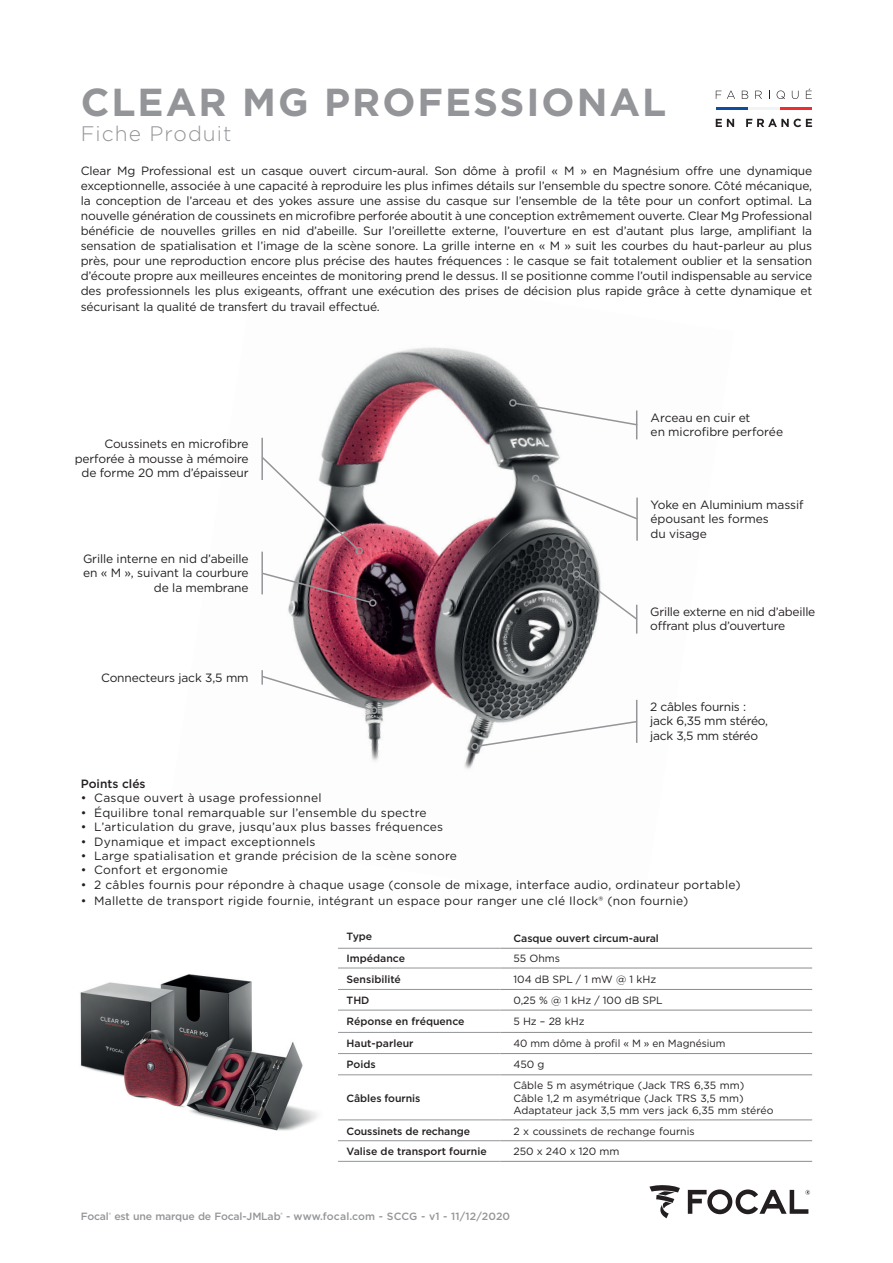
<style>
.page{position:relative;width:893px;height:1263px;background:#fff}
.page>*{position:absolute;margin:0;border:0;box-sizing:border-box;transform-origin:0 0}
.TITRE{font:700 39px "Gotham";letter-spacing:.05em;color:#939598}
.Sous-titre{font:300 21px "Gotham";letter-spacing:.05em;color:#939598}
.Chapô{font:12px/15px "Gotham";letter-spacing:-.01em;color:#231f20;text-align:justify}
.Puces_Points_Clés{font:12px "Gotham";letter-spacing:.02em;color:#231f20}
.Légende_page_1_gauch{font:12px/14.4px "Gotham";letter-spacing:-.01em;color:#231f20;text-align:right}
.Légende_page_1_droit{font:12px/14.4px "Gotham";letter-spacing:-.02em;color:#231f20}
.Chapô-2{font:12px "Gotham";letter-spacing:.02em;color:#231f20}
.Titre_Points_Clés{font:500 12px "Gotham";color:#231f20}
.Normal_e{font:10.5px "Gotham";color:#231f20}
.t1{font:500 10.5px "Gotham";color:#231f20}
.Normal_e-2{font:500 10.5px "Gotham";letter-spacing:-.015em;color:#939598}
</style>
<div class="page">
<img style="left:261px;top:347px;width:377px;height:422px">
<div style="left:572px;top:570px;width:8px;height:8px;border:2px solid #939598;border-radius:3px"></div>
<svg style="left:577px;top:574px;width:61px;height:60px"></svg>
<svg style="left:476px;top:720px;width:162px;height:28px"></svg>
<div style="left:471px;top:742px;width:8px;height:9px;border:2px solid #939598;border-radius:3px"></div>
<hr style="left:636px;top:700px;width:1px;height:43px;background:#939598">
<div style="left:509px;top:399px;width:8px;height:8px;border:2px solid #939598;border-radius:3px"></div>
<svg style="left:514px;top:402px;width:124px;height:37px"></svg>
<svg style="left:649px;top:1185px;width:31px;height:33px"></svg>
<svg style="left:688px;top:1189px;width:122px;height:25px"></svg>
<img style="left:80px;top:974px;width:238px;height:157px">
<svg style="left:536px;top:478px;width:102px;height:43px"></svg>
<div style="left:532px;top:475px;width:7px;height:7px;border:2px solid #939598;border-radius:50%"></div>
<hr style="left:636px;top:498px;width:2px;height:43px;background:#939598">
<hr style="left:261px;top:438px;width:2px;height:42px;background:#939598">
<svg style="left:261px;top:455px;width:98px;height:96px"></svg>
<div style="left:355px;top:547px;width:8px;height:7px;border:2px solid #939598;border-radius:50%"></div>
<hr style="left:261px;top:552px;width:2px;height:42px;background:#939598">
<svg style="left:261px;top:571px;width:111px;height:33px"></svg>
<div style="left:369px;top:599px;width:8px;height:8px;border:2px solid #939598;border-radius:50%"></div>
<svg style="left:261px;top:670px;width:112px;height:41px"></svg>
<div style="left:370px;top:707px;width:8px;height:7px;border:2px solid #939598;border-radius:50%"></div>
<hr style="left:716px;top:108px;width:32px;height:2px;background:#0d4da1">
<hr style="left:780px;top:108px;width:32px;height:2px;background:#ee2d31">
<hr style="left:748px;top:108px;width:32px;height:2px;background:#f2f3f4">
<svg style="left:716px;top:91px;width:5px;height:8px"></svg>
<svg style="left:727px;top:91px;width:8px;height:8px"></svg>
<svg style="left:742px;top:91px;width:6px;height:8px"></svg>
<svg style="left:755px;top:91px;width:7px;height:8px"></svg>
<svg style="left:777px;top:91px;width:8px;height:8px"></svg>
<svg style="left:792px;top:91px;width:6px;height:8px"></svg>
<svg style="left:806px;top:89px;width:6px;height:10px"></svg>
<svg style="left:716px;top:119px;width:18px;height:8px"></svg>
<svg style="left:746px;top:119px;width:66px;height:8px"></svg>
<svg style="left:338px;top:947px;width:474px;height:214px"></svg>
<hr style="left:338px;top:948px;width:163px;height:1px;background:#939598">
<hr style="left:338px;top:968px;width:163px;height:1px;background:#939598">
<hr style="left:338px;top:989px;width:163px;height:1px;background:#939598">
<hr style="left:338px;top:1010px;width:163px;height:1px;background:#939598">
<hr style="left:338px;top:1032px;width:163px;height:1px;background:#939598">
<hr style="left:338px;top:1053px;width:163px;height:1px;background:#939598">
<hr style="left:338px;top:1074px;width:163px;height:1px;background:#939598">
<hr style="left:338px;top:1120px;width:163px;height:1px;background:#939598">
<hr style="left:338px;top:1140px;width:163px;height:1px;background:#939598">
<hr style="left:338px;top:1161px;width:163px;height:1px;background:#939598">
<hr style="left:501px;top:948px;width:311px;height:1px;background:#8b8c8e">
<hr style="left:501px;top:968px;width:311px;height:1px;background:#8b8c8e">
<hr style="left:501px;top:989px;width:311px;height:1px;background:#8b8c8e">
<hr style="left:501px;top:1010px;width:311px;height:1px;background:#8b8c8e">
<hr style="left:501px;top:1032px;width:311px;height:1px;background:#8b8c8e">
<hr style="left:501px;top:1053px;width:311px;height:1px;background:#8b8c8e">
<hr style="left:501px;top:1074px;width:311px;height:1px;background:#8b8c8e">
<hr style="left:501px;top:1120px;width:311px;height:1px;background:#8b8c8e">
<hr style="left:501px;top:1140px;width:311px;height:1px;background:#8b8c8e">
<hr style="left:501px;top:1161px;width:311px;height:1px;background:#8b8c8e">
<p class="TITRE" style="left:81px;top:77px;width:587px">CLEAR MG PROFESSIONAL</p>
<p class="Sous-titre" style="left:81px;top:121px;width:152px">Fiche Produit</p>
<p class="Chapô" style="left:81px;top:163px;width:733px">Clear Mg Professional est un casque ouvert circum-aural. Son dôme à profil « M » en Magnésium offre une dynamique exceptionnelle, associée à une capacité à reproduire les plus infimes détails sur l’ensemble du spectre sonore. Côté mécanique, la conception de l’arceau et des yokes assure une assise du casque sur l’ensemble de la tête pour un confort optimal. La nouvelle génération de coussinets en microfibre perforée aboutit à une conception extrêmement ouverte. Clear Mg Professional bénéficie de nouvelles grilles en nid d’abeille. Sur l’oreillette externe, l’ouverture en est d’autant plus large, amplifiant la sensation de spatialisation et l’image de la scène sonore. La grille interne en « M » suit les courbes du haut-parleur au plus près, pour une reproduction encore plus précise des hautes fréquences : le casque se fait totalement oublier et la sensation d’écoute propre aux meilleures enceintes de monitoring prend le dessus. Il se positionne comme l’outil indispensable au service des professionnels les plus exigeants, offrant une exécution des prises de décision plus rapide grâce à cette dynamique et</p>
<p class="Chapô" style="left:81px;top:299px;width:301px">sécurisant la qualité de transfert du travail effectué.</p>
<p class="Légende_page_1_gauch" style="left:75px;top:437px;width:175px">Coussinets en microfibre perforée à mousse à mémoire</p>
<p class="Légende_page_1_gauch" style="left:81px;top:465px;width:169px">de forme 20 mm d’épaisseur</p>
<p class="Légende_page_1_gauch" style="left:83px;top:551px;width:167px;text-align:left">Grille interne en nid d’abeille en « M », suivant la courbure</p>
<p class="Légende_page_1_gauch" style="left:154px;top:580px;width:96px">de la membrane</p>
<p class="Légende_page_1_gauch" style="left:101px;top:670px;width:149px">Connecteurs jack 3,5 mm</p>
<p class="Légende_page_1_gauch" style="left:651px;top:410px;width:101px">Arceau en cuir et</p>
<p class="Légende_page_1_gauch" style="left:651px;top:424px;width:134px">en microfibre perforée</p>
<p class="Légende_page_1_droit" style="left:651px;top:497px;width:154px">Yoke en Aluminium massif épousant les formes</p>
<p class="Légende_page_1_droit" style="left:651px;top:526px;width:58px">du visage</p>
<p class="Légende_page_1_droit" style="left:650px;top:604px;width:167px">Grille externe en nid d’abeille offrant plus d’ouverture</p>
<p class="Légende_page_1_droit" style="left:650px;top:699px;width:97px">2 câbles fournis :</p>
<p class="Légende_page_1_droit" style="left:650px;top:714px;width:119px">jack 6,35 mm stéréo,</p>
<p class="Légende_page_1_droit" style="left:650px;top:728px;width:109px">jack 3,5 mm stéréo</p>
<p class="Titre_Points_Clés" style="left:81px;top:776px;width:66px">Points clés</p>
<p class="Chapô-2" style="left:81px;top:790px;width:242px">• Casque ouvert à usage professionnel</p>
<p class="Puces_Points_Clés" style="left:81px;top:805px;width:347px">• Équilibre tonal remarquable sur l’ensemble du spectre</p>
<p class="Puces_Points_Clés" style="left:81px;top:819px;width:364px">• L’articulation du grave, jusqu’aux plus basses fréquences</p>
<p class="Puces_Points_Clés" style="left:81px;top:834px;width:236px">• Dynamique et impact exceptionnels</p>
<p class="Puces_Points_Clés" style="left:81px;top:848px;width:378px">• Large spatialisation et grande précision de la scène sonore</p>
<p class="Puces_Points_Clés" style="left:81px;top:862px;width:149px">• Confort et ergonomie</p>
<p class="Puces_Points_Clés" style="left:81px;top:877px;width:661px">• 2 câbles fournis pour répondre à chaque usage (console de mixage, interface audio, ordinateur portable)</p>
<p class="Puces_Points_Clés" style="left:81px;top:893px;width:609px">• Mallette de transport rigide fournie, intégrant un espace pour ranger une clé Ilock® (non fournie)</p>
<p class="t1" style="left:347px;top:929px;width:27px">Type</p>
<p class="t1" style="left:513px;top:931px;width:147px">Casque ouvert circum-aural</p>
<p class="t1" style="left:347px;top:952px;width:60px">Impédance</p>
<p class="Normal_e" style="left:513px;top:952px;width:48px">55 Ohms</p>
<p class="t1" style="left:347px;top:972px;width:56px">Sensibilité</p>
<p class="Normal_e" style="left:513px;top:972px;width:144px">104 dB SPL / 1 mW @ 1 kHz</p>
<p class="t1" style="left:347px;top:993px;width:24px">THD</p>
<p class="Normal_e" style="left:513px;top:993px;width:151px">0,25 % @ 1 kHz / 100 dB SPL</p>
<p class="t1" style="left:347px;top:1015px;width:120px">Réponse en fréquence</p>
<p class="Normal_e" style="left:513px;top:1015px;width:73px">5 Hz – 28 kHz</p>
<p class="t1" style="left:347px;top:1036px;width:68px">Haut-parleur</p>
<p class="Normal_e" style="left:513px;top:1037px;width:214px">40 mm dôme à profil « M » en Magnésium</p>
<p class="t1" style="left:347px;top:1058px;width:31px">Poids</p>
<p class="Normal_e" style="left:513px;top:1058px;width:33px">450 g</p>
<p class="t1" style="left:347px;top:1091px;width:75px">Câbles fournis</p>
<p class="Normal_e" style="left:513px;top:1078px;width:232px">Câble 5 m asymétrique (Jack TRS 6,35 mm)</p>
<p class="Normal_e" style="left:513px;top:1091px;width:232px">Câble 1,2 m asymétrique (Jack TRS 3,5 mm)</p>
<p class="Normal_e" style="left:513px;top:1104px;width:262px">Adaptateur jack 3,5 mm vers jack 6,35 mm stéréo</p>
<p class="t1" style="left:347px;top:1124px;width:125px">Coussinets de rechange</p>
<p class="Normal_e" style="left:513px;top:1124px;width:183px">2 x coussinets de rechange fournis</p>
<p class="t1" style="left:347px;top:1145px;width:142px">Valise de transport fournie</p>
<p class="Normal_e" style="left:513px;top:1145px;width:108px">250 x 240 x 120 mm</p>
<p class="Normal_e-2" style="left:81px;top:1210px;width:431px">Focal<sup>®</sup> est une marque de Focal-JMLab<sup>®</sup> - www.focal.com - SCCG - v1 - 11/12/2020</p>
</div>
